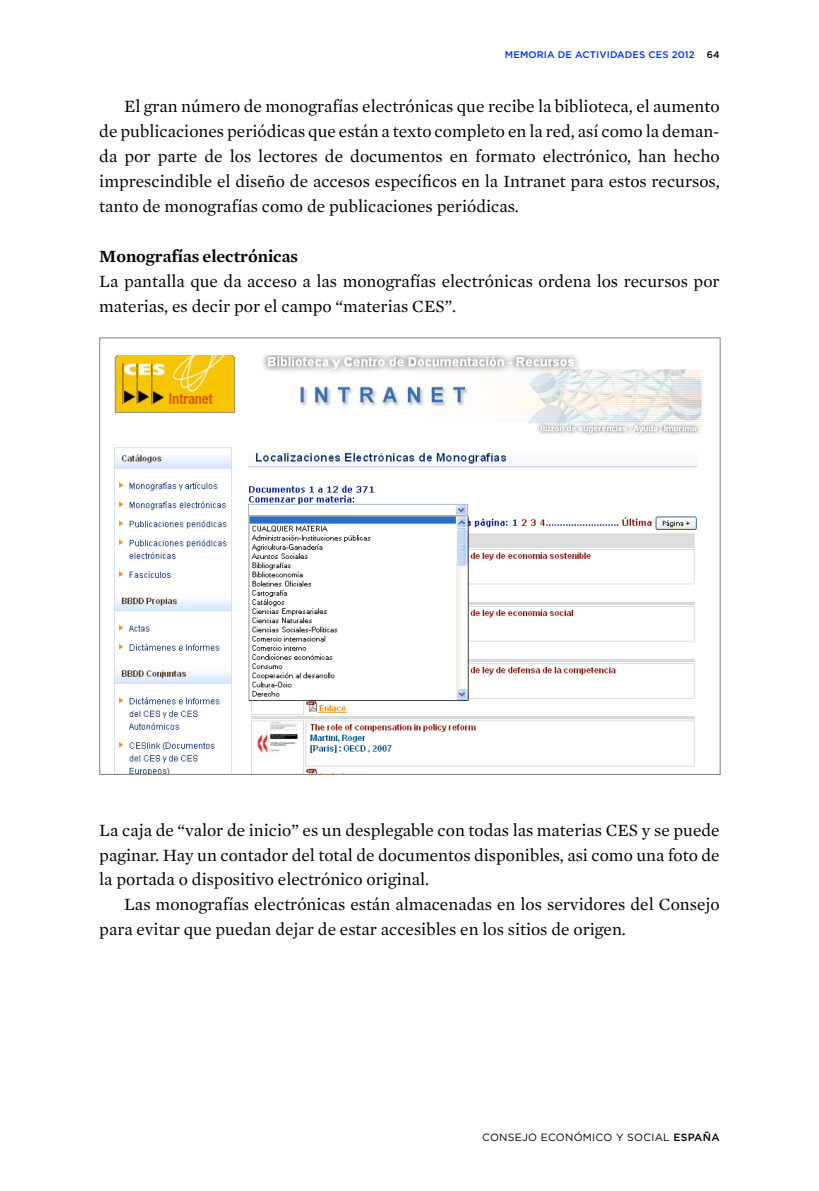
<style>
.page{position:relative;width:819px;height:1191px;background:#fff}
.page>*{position:absolute;margin:0;border:0;box-sizing:border-box;transform-origin:0 0}
.t1{font:17.5px/24.8px "Mercury Text G1";color:#000;text-align:justify}
.t2{font:600 17.5px "Mercury Text G1";letter-spacing:-.005em;color:#000}
.t3{font:10.5px "Gotham";letter-spacing:.025em;color:#000}
.t4{font:500 9.62px "Gotham";letter-spacing:.015em;color:#0032ff}
.s1{color:#000}
.s2{font-weight:500}
</style>
<div class="page">
<img style="left:114px;top:355px;width:588px;height:417px">
<p class="t4" style="left:505px;top:49px;width:8px">MEMORIA</p>
<p class="t4" style="left:558px;top:49px;width:25px">DE ACTIVIDADES</p>
<p class="t4" style="left:648px;top:49px;width:8px">CES</p>
<p class="t4" style="left:671px;top:49px;width:49px">2012 <span class="s1">64</span></p>
<p class="t1" style="left:99px;top:94px;width:622px;text-indent:25px">El gran número de monografías electrónicas que recibe la biblioteca, el aumento de publicaciones periódicas que están a texto completo en la red, así como la deman&shy;da por parte de los lectores de documentos en formato electrónico, han hecho imprescindible el diseño de accesos específicos en la Intranet para estos recursos, tanto de monografías como de publicaciones periódicas.</p>
<p class="t2" style="left:99px;top:245px;width:200px">Monografías electrónicas</p>
<p class="t1" style="left:99px;top:268px;width:622px">La pantalla que da acceso a las monografías electrónicas ordena los recursos por materias, es decir por el campo “materias CES”.</p>
<p class="t1" style="left:99px;top:817px;width:622px">La caja de “valor de inicio” es un desplegable con todas las materias CES y se puede paginar. Hay un contador del total de documentos disponibles, asi como una foto de la portada o dispositivo electrónico original.</p>
<p class="t1" style="left:99px;top:892px;width:622px;text-indent:25px">Las monografías electrónicas están almacenadas en los servidores del Consejo para evitar que puedan dejar de estar accesibles en los sitios de origen.</p>
<p class="t3" style="left:482px;top:1131px;width:239px">CONSEJO ECONÓMICO Y SOCIAL <span class="s2">ESPAÑA</span></p>
</div>
